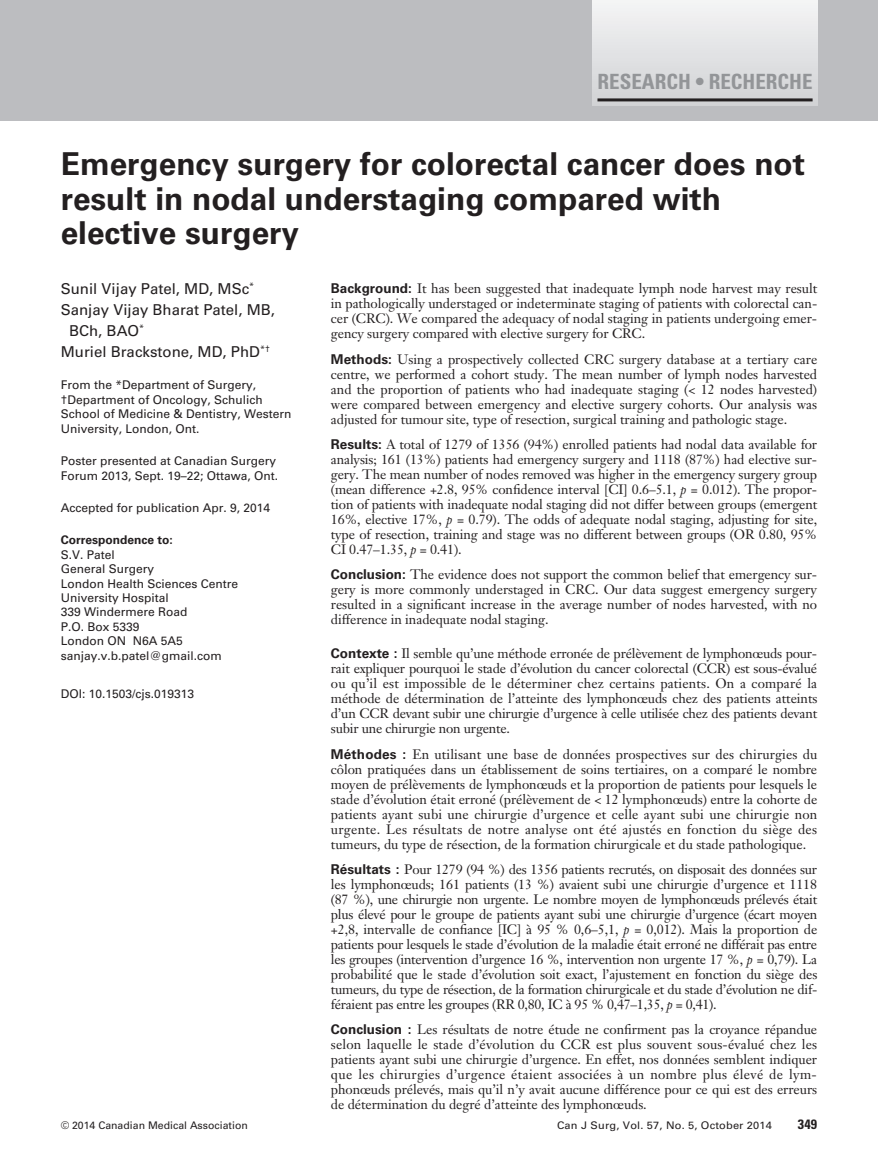
<style>
.page{position:relative;width:878px;height:1175px;background:#fff}
.page>*{position:absolute;margin:0;border:0;box-sizing:border-box;transform-origin:0 0}
.t1{font:700 31.5px/34.5px "Univers LT Std";color:#231f20}
.t2{font:700 condensed 21px "Univers LT Std";color:#939598}
.t3{font:15px "Univers LT Std";color:#231f20}
.t4{font:13.5px/15px "Janson Text LT Std";letter-spacing:-.005em;color:#231f20;text-align:justify}
.t5{font:700 condensed 13.5px "Univers LT Std";color:#231f20;scale:1.05 1}
.t6{font:12px/14.4px "Univers LT Std";color:#231f20}
.t7{font:700 12px "Univers LT Std";color:#231f20}
.t8{font:10.5px "Univers LT Std";color:#231f20;scale:1.05 1}
.t9{font:10.5px "Univers LT Std";color:#231f20}
.s1{font-family:"Univers LT Std";font-weight:700}
.s2{font-style:italic}
</style>
<div class="page">
<div style="left:0;top:0;width:878px;height:120px;background:#bcbdc0"></div>
<div style="left:593px;top:0;width:224px;height:106px;background:linear-gradient(to bottom,#f4f4f5,#d1d2d5)"></div>
<hr style="left:597px;top:98px;width:215px;height:3px;background:#231f20">
<h2 class="t2" style="left:597px;top:69px;width:216px">RESEARCH • RECHERCHE</h2>
<h1 class="t1" style="left:61px;top:147px;width:745px">Emergency surgery for colorectal cancer does not result in nodal understaging compared with elective surgery</h1>
<p class="t4" style="left:331px;top:281px;width:488px"><span class="s1">Background:</span> It has been suggested that inadequate lymph node harvest may result in pathologically understaged or indeterminate staging of patients with colorectal can&shy;cer (CRC). We compared the adequacy of nodal staging in patients undergoing emer&shy;gency surgery compared with elective surgery for CRC.</p>
<p class="t4" style="left:331px;top:351px;width:488px"><span class="s1">Methods:</span> Using a prospectively collected CRC surgery database at a tertiary care centre, we performed a cohort study. The mean number of lymph nodes harvested and the proportion of patients who had inadequate staging (&lt; 12 nodes harvested) were compared between emergency and elective surgery cohorts. Our analysis was adjusted for tumour site, type of resection, surgical training and pathologic stage.</p>
<p class="t4" style="left:331px;top:436px;width:488px"><span class="s1">Results:</span> A total of 1279 of 1356 (94%) enrolled patients had nodal data available for analysis; 161 (13%) patients had emergency surgery and 1118 (87%) had elective sur&shy;gery. The mean number of nodes removed was higher in the emergency surgery group (mean difference +2.8, 95% confidence interval [CI] 0.6–5.1, <span class="s2">p</span> = 0.012). The propor&shy;tion of patients with inadequate nodal staging did not differ between groups (emergent 16%, elective 17%, <span class="s2">p</span> = 0.79). The odds of adequate nodal staging, adjusting for site, type of resection, training and stage was no different between groups (OR 0.80, 95% CI 0.47–1.35, <span class="s2">p</span> = 0.41).</p>
<p class="t4" style="left:331px;top:567px;width:488px"><span class="s1">Conclusion:</span> The evidence does not support the common belief that emergency sur&shy;gery is more commonly understaged in CRC. Our data suggest emergency surgery resulted in a significant increase in the average number of nodes harvested, with no difference in inadequate nodal staging.</p>
<p class="t4" style="left:331px;top:646px;width:488px"><span class="s1">Contexte :</span> Il semble qu’une méthode erronée de prélèvement de lymphonœuds pour&shy;rait expliquer pourquoi le stade d’évolution du cancer colorectal (CCR) est sous-évalué ou qu’il est impossible de le déterminer chez certains patients. On a comparé la méthode de détermination de l’atteinte des lymphonœuds chez des patients atteints d’un CCR devant subir une chirurgie d’urgence à celle utilisée chez des patients devant subir une chirurgie non urgente.</p>
<p class="t4" style="left:331px;top:746px;width:488px"><span class="s1">Méthodes :</span> En utilisant une base de données prospectives sur des chirurgies du côlon pratiquées dans un établissement de soins tertiaires, on a comparé le nombre moyen de prélèvements de lymphonœuds et la proportion de patients pour lesquels le stade d’évolution était erroné (prélèvement de &lt; 12 lymphonœuds) entre la cohorte de patients ayant subi une chirurgie d’urgence et celle ayant subi une chirurgie non urgente. Les résultats de notre analyse ont été ajustés en fonction du siège des tumeurs, du type de résection, de la formation chirurgicale et du stade pathologique.</p>
<p class="t4" style="left:331px;top:861px;width:488px"><span class="s1">Résultats :</span> Pour 1279 (94 %) des 1356 patients recrutés, on disposait des données sur les lymphonœuds; 161 patients (13 %) avaient subi une chirurgie d’urgence et 1118 (87 %), une chirurgie non urgente. Le nombre moyen de lymphonœuds prélevés était plus élevé pour le groupe de patients ayant subi une chirurgie d’urgence (écart moyen +2,8, intervalle de confiance [IC] à 95 % 0,6–5,1, <span class="s2">p</span> = 0,012). Mais la proportion de patients pour lesquels le stade d’évolution de la maladie était erroné ne différait pas entre les groupes (intervention d’urgence 16 %, intervention non urgente 17 %, <span class="s2">p</span> = 0,79). La probabilité que le stade d’évolution soit exact, l’ajustement en fonction du siège des tumeurs, du type de résection, de la formation chirurgicale et du stade d’évolution ne dif&shy;féraient pas entre les groupes (RR 0,80, IC à 95 % 0,47–1,35, <span class="s2">p</span> = 0,41).</p>
<p class="t4" style="left:331px;top:1021px;width:488px"><span class="s1">Conclusion :</span> Les résultats de notre étude ne confirment pas la croyance répandue selon laquelle le stade d’évolution du CCR est plus souvent sous-évalué chez les patients ayant subi une chirurgie d’urgence. En effet, nos données semblent indiquer que les chirurgies d’urgence étaient associées à un nombre plus élevé de lym&shy;phonœuds prélevés, mais qu’il n’y avait aucune différence pour ce qui est des erreurs de détermination du degré d’atteinte des lymphonœuds.</p>
<p class="t3" style="left:61px;top:280px;width:195px">Sunil Vijay Patel, MD, MSc<sup>*</sup></p>
<p class="t3" style="left:61px;top:301px;width:216px">Sanjay Vijay Bharat Patel, MB,</p>
<p class="t3" style="left:69px;top:322px;width:77px">BCh, BAO<sup>*</sup></p>
<p class="t3" style="left:61px;top:343px;width:211px">Muriel Brackstone, MD, PhD<sup>*†</sup></p>
<p class="t6" style="left:61px;top:378px;width:232px">From the *Department of Surgery, †Department of Oncology, Schulich School of Medicine &amp; Dentistry, Western University, London, Ont.</p>
<p class="t6" style="left:61px;top:454px;width:219px">Poster presented at Canadian Surgery<br>Forum 2013, Sept. 19–22; Ottawa, Ont.</p>
<p class="t6" style="left:61px;top:500px;width:211px">Accepted for publication Apr. 9, 2014</p>
<p class="t7" style="left:61px;top:533px;width:114px">Correspondence to:</p>
<p class="t6" style="left:61px;top:547px;width:179px">S.V. Patel<br>General Surgery<br>London Health Sciences Centre<br>University Hospital<br>339 Windermere Road<br>P.O. Box 5339<br>London ON N6A 5A5 sanjay.v.b.patel@gmail.com</p>
<p class="t6" style="left:61px;top:686px;width:135px">DOI: 10.1503/cjs.019313</p>
<p class="t9" style="left:61px;top:1119px;width:188px">© 2014 Canadian Medical Association</p>
<p class="t8" style="left:557px;top:1119px;width:206px">Can J Surg, Vol. 57, No. 5, October 2014</p>
<p class="t5" style="left:797px;top:1116px;width:20px">349</p>
</div>
